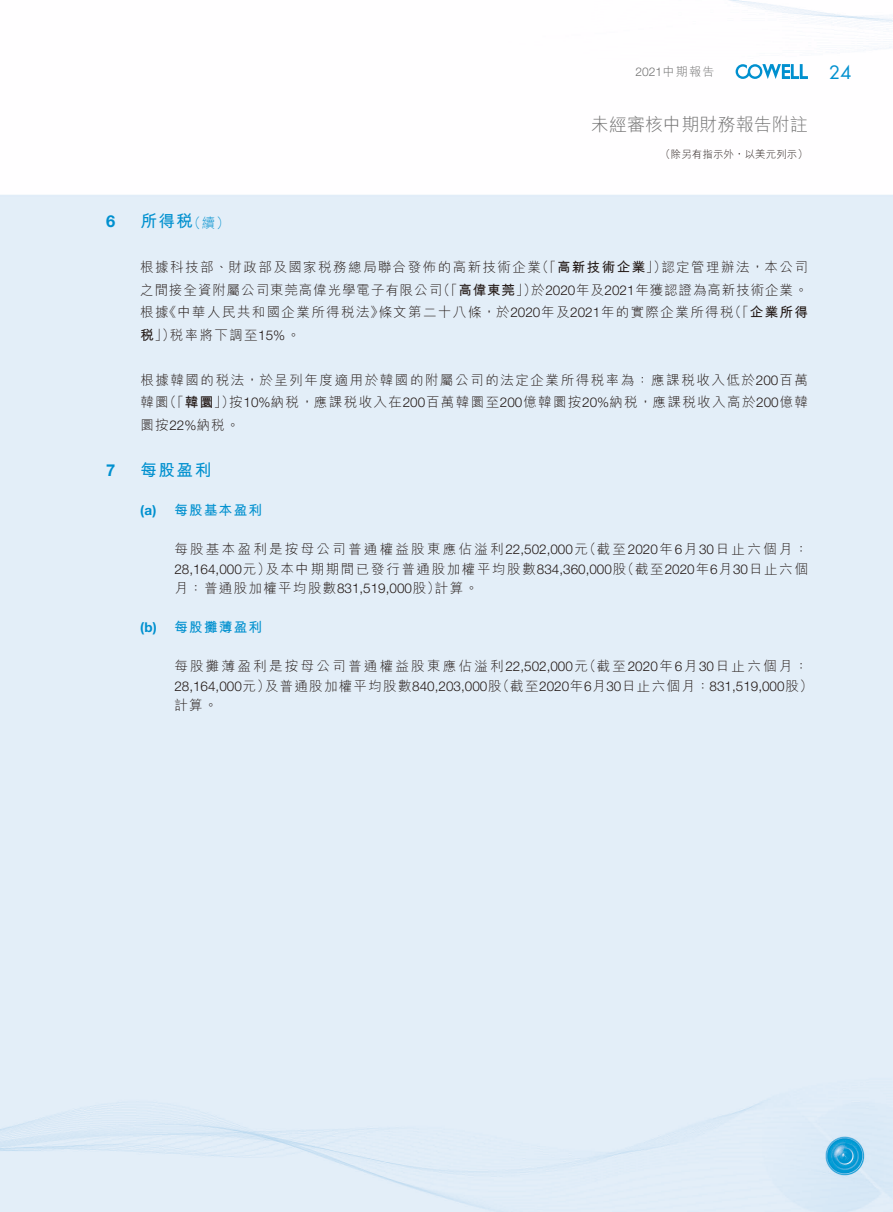
<style>
.page{position:relative;width:893px;height:1212px;background:#fff}
.page>*{position:absolute;margin:0;border:0;box-sizing:border-box;transform-origin:0 0}
.t1{font:300 18px "M Hei HK";letter-spacing:.005em;color:#727272}
.t2{font:18px "Futura Std";color:#0090cf}
.t3{font:700 16.5px "M Hei HK";letter-spacing:.1em;color:#0090cf}
.t4{font:700 16.5px "Helvetica Neue LT Std";color:#0090cf}
.t5{font:300 13.5px/22.5px "M Hei HK";letter-spacing:.105em;color:#231916}
.t6{font:300 13.5px/19.5px "M Hei HK";letter-spacing:.17em;color:#231916;text-align:right}
.t7{font:300 13.5px "Helvetica Neue LT Std";color:#231916}
.t8{font:300 13.5px "M Hei HK";letter-spacing:.07em;color:#231916}
.t9{font:700 13.5px "M Hei HK";letter-spacing:.105em;color:#231916}
.t10{font:700 13.5px "M Hei HK";letter-spacing:.1em;color:#0090cf}
.t11{font:700 13.5px "Helvetica Neue LT Std";color:#0090cf}
.t12{font:300 13.5px "M Hei HK";color:#0090cf}
.t13{font:300 12px "Helvetica Neue LT Std";color:#727272}
.t14{font:300 10.5px "M Hei HK";letter-spacing:.005em;color:#231916}
.s1{font-family:"M Hei HK"}
.s2{font-weight:300}
.s3{font-family:"Helvetica Neue LT Std"}
.s4{font-weight:700}
</style>
<div class="page">
<img style="left:0;top:0;width:893px;height:1212px">
<svg style="left:736px;top:64px;width:72px;height:15px"></svg>
<p class="t4" style="left:106px;top:211px;width:11px">6</p>
<p class="t4" style="left:106px;top:460px;width:11px">7</p>
<p class="t13" style="left:635px;top:65px;width:80px">2021<span class="s1">中期報告</span></p>
<h1 class="t1" style="left:591px;top:115px;width:218px">未經審核中期財務報告附註</h1>
<p class="t3" style="left:140px;top:209px;width:54px">所得稅</p>
<p class="t12" style="left:188px;top:216px;width:43px">（續(</p>
<p class="t14" style="left:660px;top:149px;width:149px">（除另有指示外，以美元列示(</p>
<p class="t9" style="left:535px;top:258px;width:133px"><span class="s2">（「</span>高新技術企業<span class="s2">」）</span></p>
<p class="t5" style="left:531px;top:256px;width:278px;text-indent:-391px">根據科技部、財政部及國家稅務總局聯合發佈的高新技術企業<br>於<span class="s3">2020</span>年及<span class="s3">2021</span>年獲認證為高新技術企業。</p>
<p class="t5" style="left:661px;top:256px;width:148px">認定管理辦法，本公司</p>
<p class="t8" style="left:140px;top:283px;width:303px">之間接全資附屬公司東莞高偉光學電子有限公司</p>
<p class="t5" style="left:437px;top:278px;width:101px">（「<span class="s4">高偉東莞</span>」）</p>
<p class="t9" style="left:728px;top:303px;width:81px"><span class="s2">（「</span>企業所得</p>
<p class="t5" style="left:163px;top:301px;width:222px">《中華人民共和國企業所得稅法》</p>
<p class="t5" style="left:378px;top:301px;width:357px">條文第二十八條，於<span class="s3">2020</span>年及<span class="s3">2021</span>年的實際企業所得稅</p>
<p class="t5" style="left:140px;top:301px;width:30px">根據</p>
<p class="t5" style="left:140px;top:323px;width:37px"><span class="s4">稅</span>」）</p>
<p class="t5" style="left:140px;top:368px;width:669px;text-align:right">根據韓國的稅法，於呈列年度適用於韓國的附屬公司的法定企業所得稅率為：應課稅收入低於<span class="s3">200</span>百萬按<span class="s3">10%</span>納稅，應課稅收入在<span class="s3">200</span>百萬韓圜至<span class="s3">200</span>億韓圜按<span class="s3">20%</span>納稅，應課稅收入高於<span class="s3">200</span>億韓</p>
<p class="t5" style="left:170px;top:323px;width:132px">稅率將下調至<span class="s3">15%</span>。</p>
<p class="t5" style="left:163px;top:391px;width:73px">（「<span class="s4">韓圜</span>」）</p>
<p class="t5" style="left:140px;top:391px;width:101px">韓圜<br>圜按<span class="s3">22%</span>納稅。</p>
<p class="t3" style="left:140px;top:458px;width:72px">每股盈利</p>
<p class="t11" style="left:140px;top:502px;width:18px">a( )</p>
<p class="t11" style="left:140px;top:619px;width:18px">b( )</p>
<p class="t10" style="left:174px;top:501px;width:89px">每股基本盈利</p>
<p class="t6" style="left:174px;top:539px;width:635px">每股基本盈利是按母公司普通權益股東應佔溢利<span class="s3">22,502,000</span> （元 截至 <span class="s3">2020</span>年<span class="s3">6</span>月<span class="s3">30</span>日止六個月：及本中期期間已發行普通股加權平均股數<span class="s3">834,360,000</span> （股 截至<span class="s3">2020</span>年<span class="s3">6</span>月<span class="s3">30</span>日止六個</p>
<p class="t7" style="left:174px;top:561px;width:98px">28,164,000<span class="s1">元）</span></p>
<p class="t5" style="left:174px;top:577px;width:268px">月：普通股加權平均股數<span class="s3">831,519,000</span>股）</p>
<p class="t10" style="left:174px;top:618px;width:89px">每股攤薄盈利</p>
<p class="t5" style="left:435px;top:577px;width:45px">計算。</p>
<p class="t6" style="left:174px;top:656px;width:635px">每股攤薄盈利是按母公司普通權益股東應佔溢利<span class="s3">22,502,000</span> （元 截至 <span class="s3">2020</span>年<span class="s3">6</span>月<span class="s3">30</span>日止六個月：</p>
<p class="t7" style="left:265px;top:678px;width:550px"><span class="s1">及普通股加權平均股數</span>840,203,000 <span class="s1">（股 截至</span>2020<span class="s1">年</span>6<span class="s1">月</span>30<span class="s1">日止六個月：</span>831,519,000<span class="s1">股(</span></p>
<p class="t7" style="left:174px;top:678px;width:97px">28,164,000<span class="s1">元）</span></p>
<p class="t5" style="left:174px;top:694px;width:45px">計算。</p>
<h1 class="t2" style="left:829px;top:61px;width:24px">24</h1>
</div>
